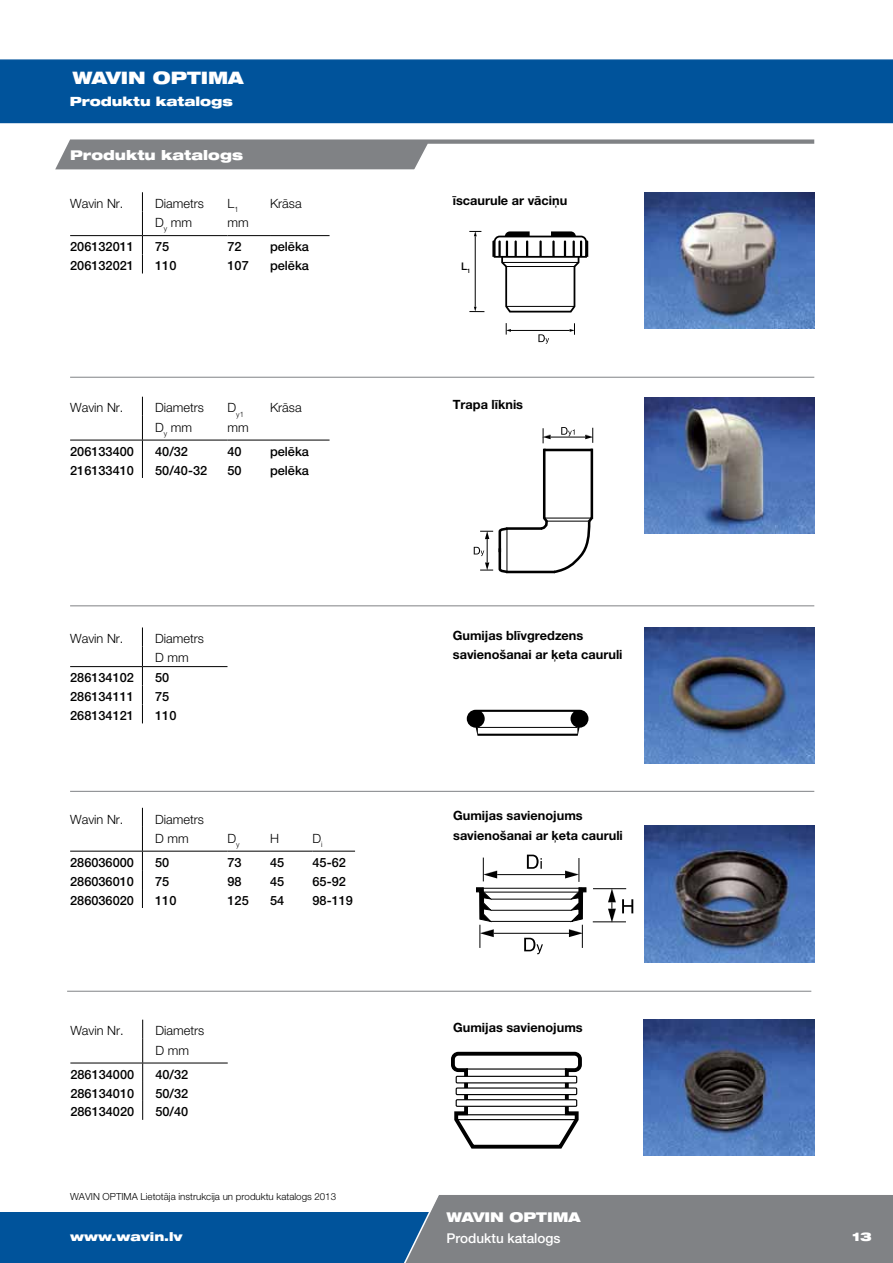
<style>
.page{position:relative;width:893px;height:1263px;background:#fff}
.page>*{position:absolute;margin:0;border:0;box-sizing:border-box;transform-origin:0 0}
.t1{font:900 expanded 17.25px "Helvetica Neue LT Pro";color:#fff}
.t2{font:900 expanded 13.5px "Helvetica Neue LT Pro";color:#fff}
.t3{font:500 13.5px "Helvetica Neue CEU";color:#fff}
.t4{font:500 12.75px "Helvetica Neue CEU";color:#000}
.t5{font:700 12.75px/19.5px "Helvetica Neue CEU";color:#000}
.t6{font:300 12.75px/19.2px "Helvetica Neue CEU";color:#000}
.t7{font:900 expanded 12.75px "Helvetica Neue LT Pro";color:#fff}
.t8{font:900 expanded 12px "Helvetica Neue LT Pro";color:#fff}
.t9{font:500 10.5px "Helvetica Neue CEU";color:#000}
.t10{font:300 9.75px "Helvetica Neue CEU";color:#000}
.t11{font:300 7.5px "Helvetica Neue CEU";color:#000}
</style>
<div class="page">
<div style="left:0;top:59px;width:893px;height:64px;background:#00539b"></div>
<div style="left:0;top:1212px;width:893px;height:51px;background:#00539b"></div>
<div style="left:404px;top:1195px;width:489px;height:68px;background:#808285"></div>
<svg style="left:55px;top:139px;width:760px;height:31px"></svg>
<svg style="left:142px;top:192px;width:1px;height:81px"></svg>
<hr style="left:70px;top:235px;width:72px;height:1px;background:#000">
<hr style="left:142px;top:235px;width:85px;height:1px;background:#000">
<hr style="left:227px;top:235px;width:43px;height:1px;background:#000">
<hr style="left:270px;top:235px;width:60px;height:1px;background:#000">
<svg style="left:506px;top:323px;width:5px;height:12px"></svg>
<hr style="left:511px;top:330px;width:59px;height:1px;background:#000">
<svg style="left:570px;top:323px;width:5px;height:12px"></svg>
<svg style="left:492px;top:231px;width:96px;height:82px"></svg>
<hr style="left:506px;top:266px;width:68px;height:1px;background:#000">
<hr style="left:502px;top:262px;width:76px;height:1px;background:#000">
<hr style="left:506px;top:306px;width:68px;height:1px;background:#000">
<svg style="left:469px;top:231px;width:16px;height:81px"></svg>
<svg style="left:538px;top:334px;width:11px;height:10px"></svg>
<hr style="left:70px;top:377px;width:744px;height:1px;background:#808285">
<hr style="left:70px;top:605px;width:744px;height:1px;background:#808285">
<hr style="left:70px;top:791px;width:744px;height:1px;background:#808285">
<hr style="left:67px;top:991px;width:744px;height:1px;background:#808285">
<hr style="left:543px;top:449px;width:2px;height:70px;background:#000">
<hr style="left:591px;top:449px;width:2px;height:70px;background:#000">
<hr style="left:544px;top:449px;width:49px;height:2px;background:#000">
<hr style="left:507px;top:571px;width:48px;height:2px;background:#000">
<hr style="left:506px;top:527px;width:36px;height:3px;background:#000">
<svg style="left:543px;top:428px;width:8px;height:15px"></svg>
<hr style="left:551px;top:437px;width:34px;height:1px;background:#000">
<svg style="left:585px;top:428px;width:8px;height:15px"></svg>
<svg style="left:538px;top:514px;width:55px;height:59px"></svg>
<svg style="left:474px;top:527px;width:37px;height:46px"></svg>
<svg style="left:561px;top:427px;width:14px;height:9px"></svg>
<svg style="left:142px;top:397px;width:1px;height:81px"></svg>
<hr style="left:70px;top:440px;width:72px;height:1px;background:#000">
<hr style="left:142px;top:440px;width:85px;height:1px;background:#000">
<hr style="left:227px;top:440px;width:43px;height:1px;background:#000">
<hr style="left:270px;top:440px;width:60px;height:1px;background:#000">
<hr style="left:482px;top:888px;width:100px;height:1px;background:#000">
<hr style="left:483px;top:892px;width:99px;height:1px;background:#000">
<hr style="left:491px;top:899px;width:81px;height:1px;background:#000">
<hr style="left:491px;top:910px;width:81px;height:1px;background:#000">
<hr style="left:491px;top:921px;width:81px;height:1px;background:#000">
<hr style="left:593px;top:921px;width:33px;height:1px;background:#000">
<hr style="left:593px;top:888px;width:33px;height:1px;background:#000">
<svg style="left:608px;top:889px;width:8px;height:33px"></svg>
<svg style="left:483px;top:857px;width:14px;height:24px"></svg>
<hr style="left:497px;top:874px;width:68px;height:1px;background:#000">
<svg style="left:476px;top:887px;width:18px;height:61px"></svg>
<hr style="left:494px;top:933px;width:75px;height:1px;background:#000">
<svg style="left:565px;top:858px;width:21px;height:90px"></svg>
<svg style="left:524px;top:938px;width:19px;height:16px"></svg>
<svg style="left:622px;top:899px;width:11px;height:14px"></svg>
<svg style="left:527px;top:855px;width:15px;height:14px"></svg>
<svg style="left:142px;top:627px;width:1px;height:96px"></svg>
<hr style="left:70px;top:666px;width:72px;height:1px;background:#000">
<hr style="left:142px;top:666px;width:85px;height:1px;background:#000">
<svg style="left:142px;top:808px;width:1px;height:100px"></svg>
<hr style="left:70px;top:851px;width:72px;height:1px;background:#000">
<hr style="left:142px;top:851px;width:85px;height:1px;background:#000">
<hr style="left:227px;top:851px;width:43px;height:1px;background:#000">
<hr style="left:270px;top:851px;width:43px;height:1px;background:#000">
<hr style="left:313px;top:851px;width:42px;height:1px;background:#000">
<img style="left:644px;top:192px;width:170px;height:136px">
<img style="left:644px;top:397px;width:170px;height:136px">
<svg style="left:467px;top:710px;width:121px;height:26px"></svg>
<hr style="left:478px;top:727px;width:99px;height:1px;background:#000">
<img style="left:644px;top:627px;width:170px;height:136px">
<img style="left:644px;top:826px;width:170px;height:136px">
<svg style="left:451px;top:1052px;width:131px;height:96px"></svg>
<svg style="left:142px;top:1020px;width:1px;height:100px"></svg>
<hr style="left:70px;top:1063px;width:73px;height:1px;background:#000">
<hr style="left:143px;top:1063px;width:85px;height:1px;background:#000">
<img style="left:644px;top:1020px;width:170px;height:136px">
<div style="left:458px;top:260px;width:16px;height:19px;background:#fff"></div>
<h1 class="t1" style="left:72px;top:67px;width:173px">WAVIN OPTIMA</h1>
<p class="t7" style="left:70px;top:93px;width:165px">Produktu katalogs</p>
<p class="t2" style="left:70px;top:146px;width:174px">Produktu katalogs</p>
<p class="t6" style="left:70px;top:194px;width:55px">Wavin Nr.</p>
<p class="t6" style="left:155px;top:194px;width:50px">Diametrs</p>
<p class="t6" style="left:227px;top:194px;width:12px">L<sub>1</sub></p>
<p class="t6" style="left:270px;top:194px;width:33px">Krāsa</p>
<p class="t6" style="left:155px;top:213px;width:38px">D<sub>y</sub> mm</p>
<p class="t6" style="left:227px;top:213px;width:23px">mm</p>
<p class="t4" style="left:70px;top:239px;width:65px">206132011</p>
<p class="t4" style="left:155px;top:239px;width:16px">75</p>
<p class="t4" style="left:227px;top:239px;width:16px">72</p>
<p class="t4" style="left:270px;top:239px;width:40px">pelēka</p>
<p class="t4" style="left:70px;top:258px;width:65px">206132021</p>
<p class="t4" style="left:155px;top:258px;width:23px">110</p>
<p class="t4" style="left:227px;top:258px;width:23px">107</p>
<p class="t4" style="left:270px;top:258px;width:40px">pelēka</p>
<p class="t5" style="left:453px;top:190px;width:116px">īscaurule ar vāciņu</p>
<p class="t9" style="left:461px;top:260px;width:11px">L<sub>1</sub></p>
<p class="t6" style="left:70px;top:398px;width:55px">Wavin Nr.</p>
<p class="t6" style="left:155px;top:398px;width:50px">Diametrs</p>
<p class="t6" style="left:227px;top:398px;width:10px">D</p>
<p class="t5" style="left:453px;top:395px;width:72px">Trapa līknis</p>
<p class="t11" style="left:236px;top:409px;width:9px">y1</p>
<p class="t6" style="left:270px;top:398px;width:33px">Krāsa</p>
<p class="t6" style="left:155px;top:417px;width:38px">D<sub>y</sub> mm</p>
<p class="t6" style="left:227px;top:417px;width:23px">mm</p>
<p class="t4" style="left:70px;top:443px;width:65px">206133400</p>
<p class="t4" style="left:155px;top:443px;width:34px">40/32</p>
<p class="t4" style="left:227px;top:443px;width:16px">40</p>
<p class="t4" style="left:270px;top:443px;width:40px">pelēka</p>
<p class="t4" style="left:70px;top:462px;width:65px">216133410</p>
<p class="t4" style="left:155px;top:462px;width:53px">50/40-32</p>
<p class="t4" style="left:227px;top:462px;width:16px">50</p>
<p class="t4" style="left:270px;top:462px;width:40px">pelēka</p>
<p class="t6" style="left:70px;top:629px;width:55px">Wavin Nr.</p>
<p class="t6" style="left:155px;top:629px;width:50px">Diametrs<br>D mm</p>
<p class="t4" style="left:70px;top:670px;width:65px">286134102</p>
<p class="t4" style="left:155px;top:670px;width:16px">50</p>
<p class="t4" style="left:70px;top:689px;width:65px">286134111</p>
<p class="t4" style="left:155px;top:689px;width:16px">75</p>
<p class="t4" style="left:70px;top:708px;width:65px">268134121</p>
<p class="t4" style="left:155px;top:708px;width:23px">110</p>
<p class="t6" style="left:70px;top:809px;width:55px">Wavin Nr.</p>
<p class="t6" style="left:155px;top:809px;width:50px">Diametrs<br>D mm</p>
<p class="t6" style="left:227px;top:828px;width:14px">D<sub>y</sub></p>
<p class="t6" style="left:270px;top:828px;width:10px">H</p>
<p class="t6" style="left:313px;top:828px;width:12px">D<sub>i</sub></p>
<p class="t4" style="left:70px;top:854px;width:65px">286036000</p>
<p class="t4" style="left:155px;top:854px;width:16px">50</p>
<p class="t4" style="left:227px;top:854px;width:16px">73</p>
<p class="t4" style="left:270px;top:854px;width:16px">45</p>
<p class="t4" style="left:313px;top:854px;width:35px">45-62</p>
<p class="t4" style="left:70px;top:873px;width:65px">286036010</p>
<p class="t4" style="left:155px;top:873px;width:16px">75</p>
<p class="t4" style="left:227px;top:873px;width:16px">98</p>
<p class="t4" style="left:270px;top:873px;width:16px">45</p>
<p class="t4" style="left:313px;top:873px;width:35px">65-92</p>
<p class="t4" style="left:70px;top:892px;width:65px">286036020</p>
<p class="t4" style="left:155px;top:892px;width:23px">110</p>
<p class="t4" style="left:227px;top:892px;width:23px">125</p>
<p class="t4" style="left:270px;top:892px;width:16px">54</p>
<p class="t4" style="left:313px;top:892px;width:42px">98-119</p>
<p class="t5" style="left:453px;top:625px;width:171px">Gumijas blīvgredzens savienošanai ar ķeta cauruli</p>
<p class="t5" style="left:453px;top:806px;width:171px">Gumijas savienojums savienošanai ar ķeta cauruli</p>
<p class="t6" style="left:70px;top:1021px;width:55px">Wavin Nr.</p>
<p class="t6" style="left:155px;top:1021px;width:50px">Diametrs</p>
<p class="t5" style="left:453px;top:1017px;width:131px">Gumijas savienojums</p>
<p class="t6" style="left:155px;top:1040px;width:35px">D mm</p>
<p class="t4" style="left:70px;top:1066px;width:65px">286134000</p>
<p class="t4" style="left:155px;top:1066px;width:34px">40/32</p>
<p class="t4" style="left:70px;top:1085px;width:65px">286134010</p>
<p class="t4" style="left:155px;top:1085px;width:34px">50/32</p>
<p class="t4" style="left:70px;top:1104px;width:65px">286134020</p>
<p class="t4" style="left:155px;top:1104px;width:34px">50/40</p>
<p class="t10" style="left:70px;top:1191px;width:268px">WAVIN OPTIMA Lietotāja instrukcija un produktu katalogs 2013</p>
<p class="t2" style="left:446px;top:1208px;width:136px">WAVIN OPTIMA</p>
<p class="t8" style="left:70px;top:1229px;width:114px">www.wavin.lv</p>
<p class="t8" style="left:852px;top:1229px;width:21px">13</p>
<p class="t3" style="left:446px;top:1230px;width:116px">Produktu katalogs</p>
</div>
